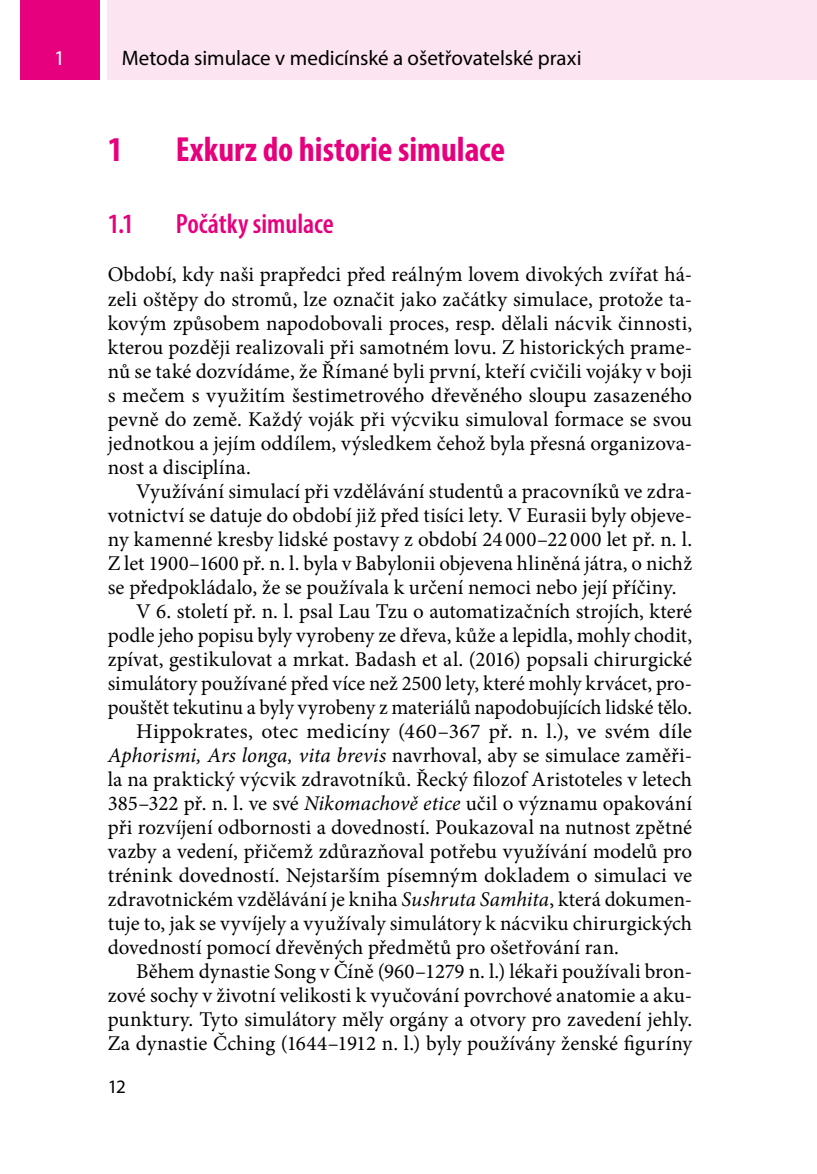
<style>
.page{position:relative;width:817px;height:1174px;background:#fff}
.page>*{position:absolute;margin:0;border:0;box-sizing:border-box;transform-origin:0 0}
._1_nadpis{font:700 condensed 35px "Myriad Pro";color:#e6007d}
._2_2_nadpis{font:600 condensed 28px "Myriad Pro";letter-spacing:-.005em;color:#e6007d}
.text{font:21px/24px "Minion Pro";color:#000;text-align:justify}
.text_1__odstavec{font:21px/24px "Minion Pro";letter-spacing:.005em;color:#000;text-align:justify}
.t1{font:21px "Myriad Pro";letter-spacing:-.005em;color:#000}
.t2{font:21px "Myriad Pro";color:#fff}
.t3{font:19px "Myriad Pro";color:#000}
.s1{font-style:italic}
</style>
<div class="page">
<div style="left:108px;top:0;width:708px;height:79px;background:#fce5f1"></div>
<div style="left:20px;top:0;width:79px;height:79px;background:#e6007d"></div>
<hr style="left:816px;top:0;width:1px;height:79px;background:#fce5f1">
<p class="t2" style="left:54px;top:45px;width:12px">1</p>
<p class="t1" style="left:122px;top:45px;width:461px">Metoda simulace v medicínské a ošetřovatelské praxi</p>
<p class="_1_nadpis" style="left:108px;top:128px;width:16px">1</p>
<p class="_1_nadpis" style="left:176px;top:128px;width:330px">Exkurz do historie simulace</p>
<p class="_2_2_nadpis" style="left:108px;top:207px;width:27px">1.1</p>
<p class="_2_2_nadpis" style="left:176px;top:207px;width:159px">Počátky simulace</p>
<p class="text_1__odstavec" style="left:108px;top:263px;width:586px">Období, kdy naši prapředci před reálným lovem divokých zvířat há&shy;zeli oštěpy do stromů, lze označit jako začátky simulace, protože ta&shy;kovým způsobem napodobovali proces, resp. dělali nácvik činnosti, kterou později realizovali při samotném lovu. Z historických prame&shy;nů se také dozvídáme, že Římané byli první, kteří cvičili vojáky v boji s mečem s využitím šestimetrového dřevěného sloupu zasazeného pevně do země. Každý voják při výcviku simuloval formace se svou jednotkou a jejím oddílem, výsledkem čehož byla přesná organizova&shy;nost a disciplína.</p>
<p class="text" style="left:108px;top:479px;width:585px;text-indent:28px">Využívání simulací při vzdělávání studentů a pracovníků ve zdra&shy;votnictví se datuje do období již před tisíci lety. V Eurasii byly objeve&shy;ny kamenné kresby lidské postavy z období 24 000–22 000 let př. n. l.<br>Z let 1900–1600 př. n. l. byla v Babylonii objevena hliněná játra, o nichž se předpokládalo, že se používala k určení nemoci nebo její příčiny.</p>
<p class="text" style="left:108px;top:599px;width:585px;text-indent:28px">V 6. století př. n. l. psal Lau Tzu o automatizačních strojích, které podle jeho popisu byly vyrobeny ze dřeva, kůže a lepidla, mohly chodit, zpívat, gestikulovat a mrkat. Badash et al. (2016) popsali chirurgické simulátory používané před více než 2500 lety, které mohly krvácet, pro&shy;pouštět tekutinu a byly vyrobeny z materiálů napodobujících lidské tělo.</p>
<p class="text" style="left:108px;top:719px;width:585px;text-indent:28px">Hippokrates, otec medicíny (460–367 př. n. l.), ve svém díle <span class="s1">Aphorismi, Ars longa, vita brevis</span> navrhoval, aby se simulace zaměři&shy;la na praktický výcvik zdravotníků. Řecký filozof Aristoteles v letech 385–322 př. n. l. ve své <span class="s1">Nikomachově etice</span> učil o významu opakování při rozvíjení odbornosti a dovedností. Poukazoval na nutnost zpětné vazby a vedení, přičemž zdůrazňoval potřebu využívání modelů pro trénink dovedností. Nejstarším písemným dokladem o simulaci ve zdravotnickém vzdělávání je kniha <span class="s1">Sushruta Samhita</span>, která dokumen&shy;tuje to, jak se vyvíjely a využívaly simulátory k nácviku chirurgických dovedností pomocí dřevěných předmětů pro ošetřování ran.</p>
<p class="text" style="left:108px;top:959px;width:585px;text-indent:28px">Během dynastie Song v Číně (960–1279 n. l.) lékaři používali bron&shy;zové sochy v životní velikosti k vyučování povrchové anatomie a aku&shy;punktury. Tyto simulátory měly orgány a otvory pro zavedení jehly.<br>Za dynastie Čching (1644–1912 n. l.) byly používány ženské figuríny</p>
<p class="t3" style="left:108px;top:1074px;width:20px">12</p>
</div>
